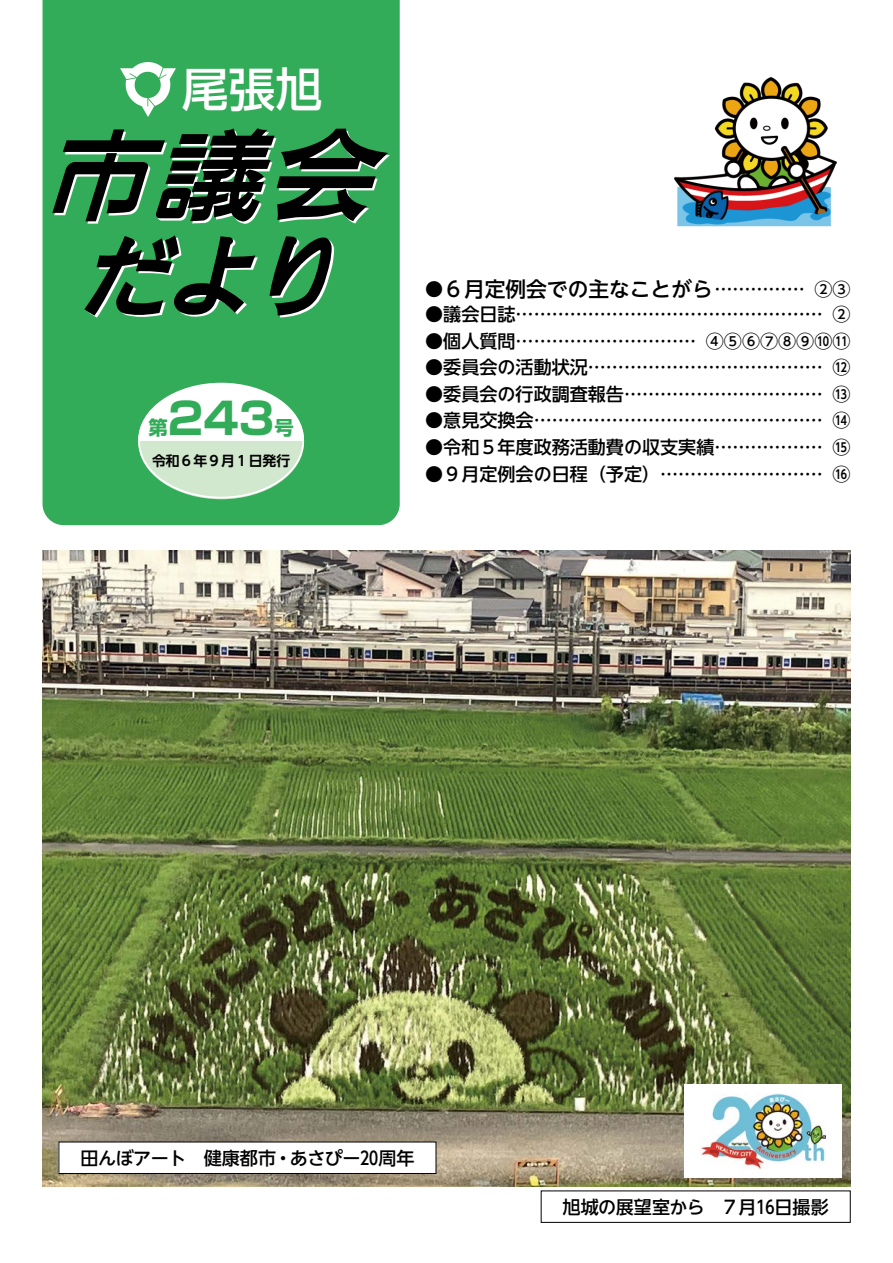
<style>
.page{position:relative;width:893px;height:1263px;background:#fff}
.page>*{position:absolute;margin:0;border:0;box-sizing:border-box;transform-origin:0 0}
.t1{font:500 46.8px "UD Shin Go NT Pr 6";color:#fff}
.t2{font:700 43.65px "Shin Go Pr 6";color:#32ac59}
.t3{font:500 20.7px "UD Shin Go NT Pr 6";color:#000}
.t4{font:700 19.35px "Shin Go Pr 6";color:#32ac59}
.t5{font:500 18px "UD Shin Go NT Pr 6";color:#000}
.t6{font:500 18px "UD Shin Go NT Pr 6";letter-spacing:-.03em;color:#000}
.t7{font:700 13.8px "UD Shin Go NT Pr 6 De";color:#000}
.s1{font-size:18px}
</style>
<div class="page">
<img style="left:43px;top:551px;width:807px;height:635px">
<div style="left:43px;top:0;width:357px;height:525px;background:#32ac59"></div>
<img style="left:675px;top:78px;width:162px;height:149px">
<div style="left:59px;top:1142px;width:377px;height:31px;background:#fff"></div>
<div style="left:59px;top:1142px;width:377px;height:32px;border:1px solid #000"></div>
<svg style="left:52px;top:128px;width:338px;height:96px"></svg>
<svg style="left:84px;top:235px;width:250px;height:83px"></svg>
<svg style="left:137px;top:382px;width:168px;height:118px"></svg>
<img style="left:120px;top:62px;width:55px;height:54px">
<div style="left:685px;top:1084px;width:157px;height:94px;background:#fff"></div>
<img style="left:701px;top:1094px;width:125px;height:74px">
<h1 class="t1" style="left:182px;top:51px;width:142px">尾張旭</h1>
<h2 class="t2" style="left:168px;top:383px;width:108px">243</h2>
<p class="t4" style="left:148px;top:412px;width:21px">第</p>
<p class="t4" style="left:274px;top:412px;width:21px">号</p>
<p class="t7" style="left:152px;top:449px;width:140px">令和６年９月１日発行</p>
<p class="t3" style="left:425px;top:272px;width:427px"><span class="s1">●</span>６月定例会での主なことがら <span class="s1">…………… ②③</span></p>
<p class="t5" style="left:425px;top:300px;width:427px">●議会日誌…………………………………………… ②</p>
<p class="t5" style="left:425px;top:326px;width:427px">●個人質問………………………… ④⑤⑥⑦⑧⑨⑩⑪</p>
<p class="t5" style="left:425px;top:353px;width:427px">●委員会の活動状況………………………………… ⑫</p>
<p class="t5" style="left:425px;top:379px;width:427px">●委員会の行政調査報告…………………………… ⑬</p>
<p class="t5" style="left:425px;top:406px;width:427px">●意見交換会………………………………………… ⑭</p>
<p class="t5" style="left:425px;top:432px;width:427px">●令和５年度政務活動費の収支実績……………… ⑮</p>
<p class="t5" style="left:425px;top:459px;width:427px">●９月定例会の日程（予定）……………………… ⑯</p>
<p class="t6" style="left:80px;top:1143px;width:336px">田んぼアート　健康都市・あさぴー20周年</p>
<p class="t5" style="left:563px;top:1192px;width:268px">旭城の展望室から　７月16日撮影</p>
</div>
